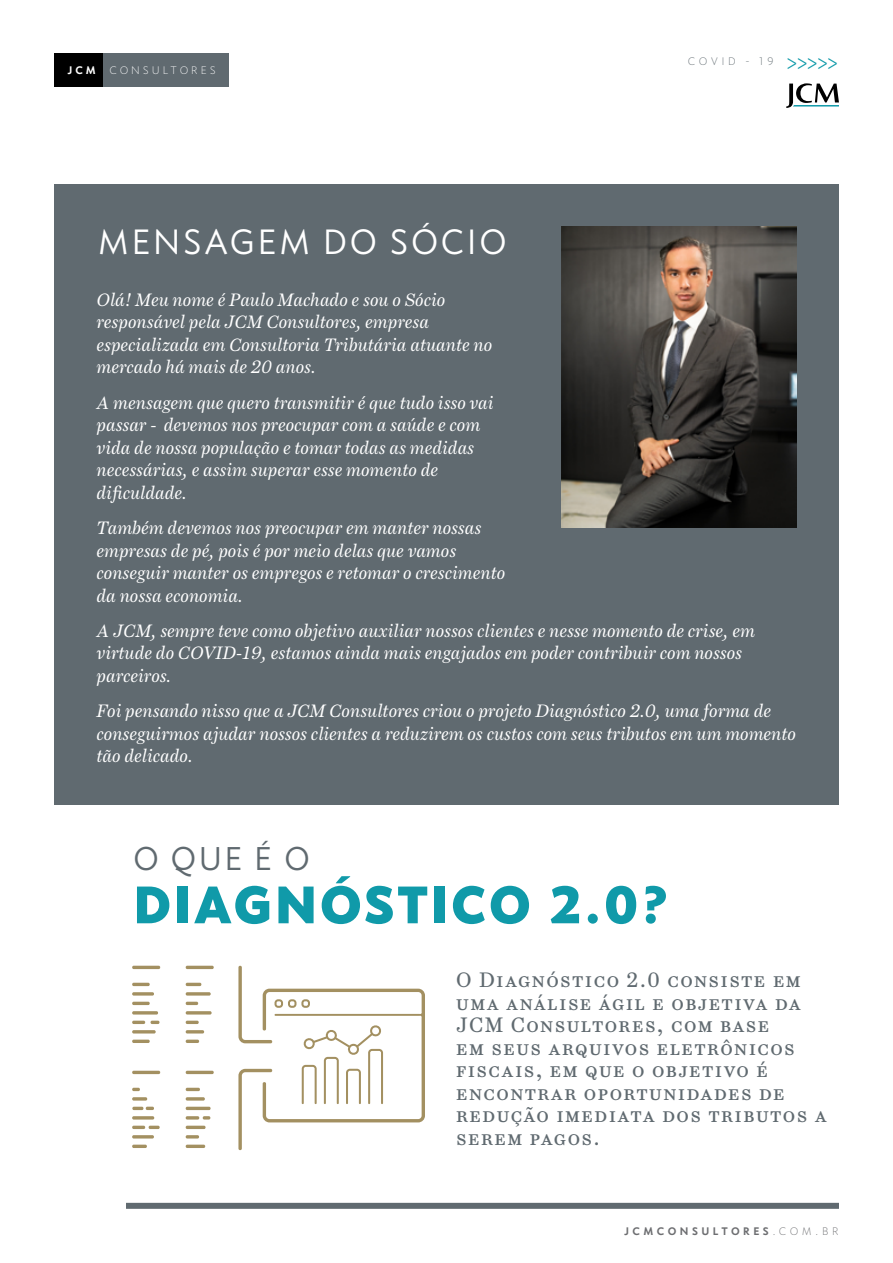
<style>
.page{position:relative;width:893px;height:1263px;background:#fff}
.page>*{position:absolute;margin:0;border:0;box-sizing:border-box;transform-origin:0 0}
.t1{font:54px "Concourse C7";color:#109aa9}
.t2{font:36px "Concourse C3";color:#fff}
.t3{font:33.75px "Concourse C3";color:#606a70}
.t4{font:21px/22.5px "Century Supra C4";color:#606a70}
.t5{font:italic 18px/22.5px "Century Supra T3";color:#fff}
.t6{font:700 11.25px "Concourse C2";letter-spacing:.25em;color:#6d6e71}
.t7{font:11.25px "Concourse C2";letter-spacing:.2em;color:#fff}
.t8{font:11.25px "Concourse C2";letter-spacing:.25em;color:#606a70}
.s1{font-weight:700}
.s2{font-weight:400}
</style>
<div class="page">
<div style="left:54px;top:184px;width:785px;height:620px;background:#606a70"></div>
<img style="left:561px;top:226px;width:235px;height:301px">
<svg style="left:132px;top:965px;width:293px;height:186px"></svg>
<div style="left:54px;top:53px;width:170px;height:34px;background:#000"></div>
<div style="left:103px;top:53px;width:126px;height:34px;background:#606a70"></div>
<svg style="left:786px;top:83px;width:53px;height:25px"></svg>
<div style="left:126px;top:1203px;width:713px;height:6px;background:#606a70"></div>
<p class="t7" style="left:67px;top:64px;width:150px"><span class="s1">JCM</span> CONSULTORES</p>
<p class="t8" style="left:688px;top:55px;width:88px">COVID - 19</p>
<h2 class="t2" style="left:97px;top:221px;width:413px">MENSAGEM DO SÓCIO</h2>
<p class="t5" style="left:97px;top:288px;width:397px">Olá! Meu nome é Paulo Machado e sou o Sócio responsável pela JCM Consultores, empresa especializada em Consultoria Tributária atuante no mercado há mais de 20 anos.</p>
<p class="t5" style="left:97px;top:391px;width:399px">A mensagem que quero transmitir é que tudo isso vai passar - devemos nos preocupar com a saúde e com vida de nossa população e tomar todas as medidas necessárias, e assim superar esse momento de dificuldade.</p>
<p class="t5" style="left:97px;top:516px;width:410px">Também devemos nos preocupar em manter nossas empresas de pé, pois é por meio delas que vamos conseguir manter os empregos e retomar o crescimento da nossa economia.</p>
<p class="t5" style="left:97px;top:619px;width:660px">A JCM, sempre teve como objetivo auxiliar nossos clientes e nesse momento de crise, em virtude do COVID-19, estamos ainda mais engajados em poder contribuir com nossos parceiros.</p>
<p class="t5" style="left:97px;top:699px;width:701px">Foi pensando nisso que a JCM Consultores criou o projeto Diagnóstico 2.0, uma forma de conseguirmos ajudar nossos clientes a reduzirem os custos com seus tributos em um momento tão delicado.</p>
<h3 class="t3" style="left:132px;top:839px;width:180px">O QUE É O</h3>
<h1 class="t1" style="left:132px;top:871px;width:540px">DIAGNÓSTICO 2.0?</h1>
<p class="t4" style="left:455px;top:969px;width:374px">O Diagnóstico 2.0 consiste em uma análise ágil e objetiva da<br>JCM Consultores, com base<br>em seus arquivos eletrônicos fiscais, em que o objetivo é encontrar oportunidades de redução imediata dos tributos a serem pagos.</p>
<p class="t6" style="left:624px;top:1224px;width:217px">JCMCONSULTORES<span class="s2">.COM.BR</span></p>
</div>
